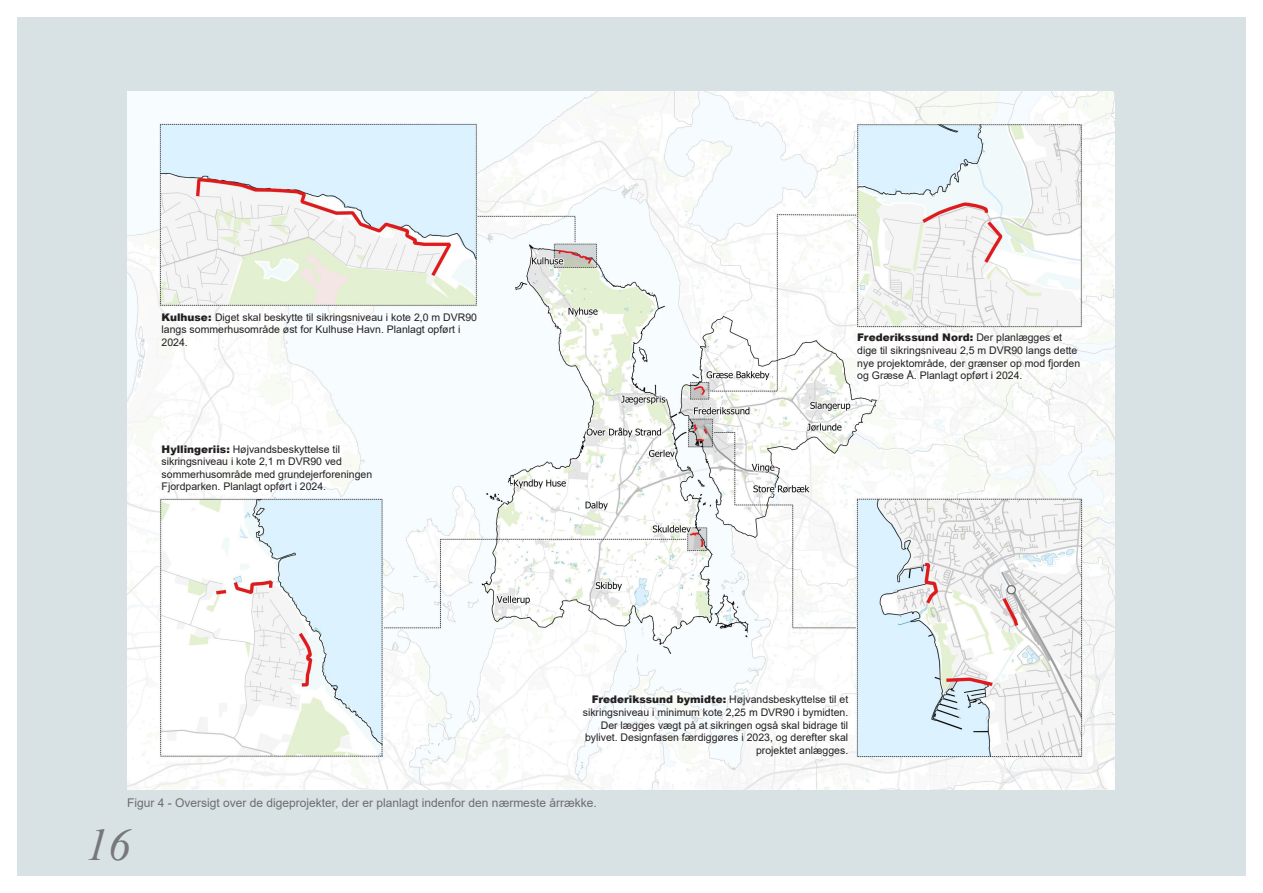
<style>
.page{position:relative;width:1263px;height:893px;background:#fff}
.page>*{position:absolute;margin:0;border:0;box-sizing:border-box;transform-origin:0 0}
.t1{font:italic 45px "Times New Roman";color:#76787b}
.Billedtekster{font:12px "Arial";color:#6c6d70}
.Billedtekster-2{font:10.5px/12.6px "Arial";color:#231f20}
.s1{font-weight:900}
</style>
<div class="page">
<div style="left:17px;top:17px;width:1229px;height:859px;background:#d8e1e3"></div>
<img style="left:127px;top:91px;width:987px;height:698px">
<p class="Billedtekster-2" style="left:162px;top:310px;width:317px"><span class="s1">Kulhuse:</span> Diget skal beskytte til sikringsniveau i kote 2,0 m DVR90 langs sommerhusområde øst for Kulhuse Havn. Planlagt opført i<br>2024.</p>
<p class="Billedtekster-2" style="left:162px;top:443px;width:212px"><span class="s1">Hyllingeriis:</span> Højvandsbeskyttelse til sikringsniveau i kote 2,1 m DVR90 ved sommerhusområde med grundejerforeningen Fjordparken. Planlagt opført i 2024.</p>
<p class="Billedtekster-2" style="left:857px;top:331px;width:224px"><span class="s1">Frederikssund Nord:</span> Der planlægges et dige til sikringsniveau 2,5 m DVR90 langs dette nye projektområde, der grænser op mod fjorden og Græse Å. Planlagt opført i 2024.</p>
<p class="Billedtekster-2" style="left:583px;top:693px;width:267px;text-align:right"><span class="s1">Frederikssund bymidte:</span> Højvandsbeskyttelse til et sikringsniveau i minimum kote 2,25 m DVR90 i bymidten.<br>Der lægges vægt på at sikringen også skal bidrage til bylivet. Designfasen færdiggøres i 2023, og derefter skal projektet anlægges.</p>
<p class="Billedtekster" style="left:127px;top:794px;width:471px">Figur 4 - Oversigt over de digeprojekter, der er planlagt indenfor den nærmeste årrække.</p>
<p class="t1" style="left:86px;top:814px;width:46px">16</p>
</div>
